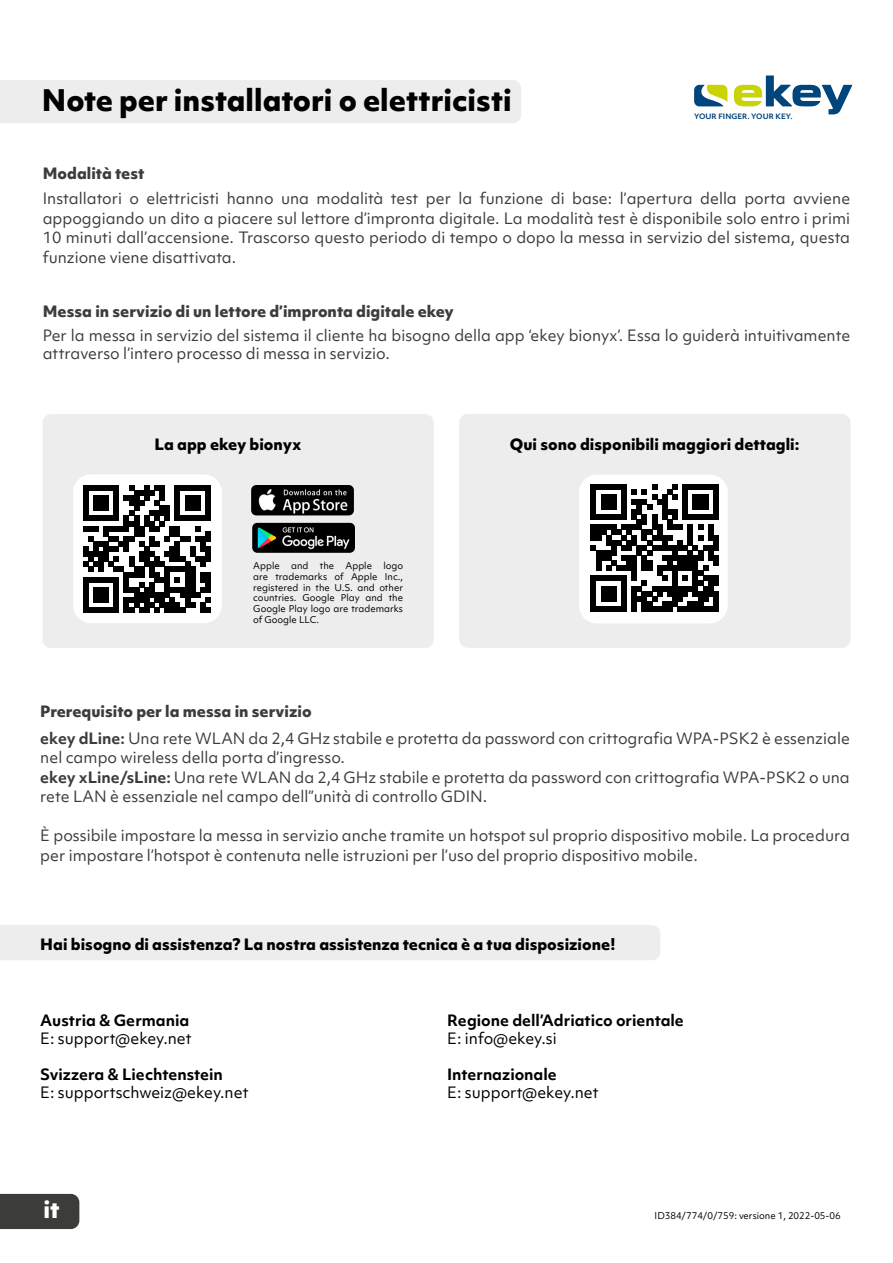
<style>
.page{position:relative;width:893px;height:1263px;background:#fff}
.page>*{position:absolute;margin:0;border:0;box-sizing:border-box;transform-origin:0 0}
.t1{font:800 28.5px "Objektiv Mk 1";color:#000}
.t2{font:800 22.5px "Objektiv Mk 1";color:#fff}
.txt{font:15px/19.5px "Objektiv Mk 1";color:#3c3c3b}
.t3{font:800 15px "Objektiv Mk 1";color:#000}
.txt-2{font:800 15px "Objektiv Mk 1";color:#3c3c3b}
.Subline_Adresse{font:700 15px "Objektiv Mk 1";color:#000}
.Adresse{font:15px "Objektiv Mk 1";color:#000}
.t4{font:9px/10.8px "Objektiv Mk 1";color:#000;text-align:justify}
.t5{font:700 7.05px "Objektiv Mk 1";letter-spacing:.01em;color:#00457c}
.s1{font-weight:700}
</style>
<div class="page">
<div style="left:0;top:80px;width:521px;height:43px;background:#ededed"></div>
<div style="left:0;top:1194px;width:79px;height:35px;background:#3c3c3b"></div>
<svg style="left:694px;top:85px;width:33px;height:21px"></svg>
<svg style="left:733px;top:75px;width:119px;height:40px"></svg>
<div style="left:43px;top:414px;width:391px;height:234px;background:#ededed;border-radius:9px"></div>
<div style="left:459px;top:414px;width:391px;height:234px;background:#ededed;border-radius:9px"></div>
<div style="left:579px;top:475px;width:149px;height:148px;background:#fff;border-radius:18px"></div>
<svg style="left:591px;top:484px;width:127px;height:127px"></svg>
<div style="left:73px;top:474px;width:149px;height:149px;background:#fff;border-radius:18px"></div>
<svg style="left:83px;top:485px;width:128px;height:128px"></svg>
<img style="left:251px;top:485px;width:103px;height:30px">
<img style="left:252px;top:523px;width:103px;height:30px">
<div style="left:0;top:925px;width:660px;height:35px;background:#ededed"></div>
<p class="t1" style="left:42px;top:80px;width:471px">Note per installatori o elettricisti</p>
<p class="t5" style="left:694px;top:111px;width:100px">YOUR FINGER. YOUR KEY.</p>
<p class="txt-2" style="left:43px;top:162px;width:103px">Modalità test</p>
<p class="txt" style="left:43px;top:189px;width:809px;text-align:justify">Installatori o elettricisti hanno una modalità test per la funzione di base: l’apertura della porta avviene appoggiando un dito a piacere sul lettore d’impronta digitale. La modalità test è disponibile solo entro i primi 10 minuti dall’accensione. Trascorso questo periodo di tempo o dopo la messa in servizio del sistema, questa funzione viene disattivata.</p>
<p class="txt-2" style="left:43px;top:300px;width:413px">Messa in servizio di un lettore d’impronta digitale ekey</p>
<p class="txt" style="left:43px;top:326px;width:809px;line-height:18px">Per la messa in servizio del sistema il cliente ha bisogno della app ‘ekey bionyx’. Essa lo guiderà intuitivamente attraverso l’intero processo di messa in servizio.</p>
<p class="t3" style="left:155px;top:433px;width:148px">La app ekey bionyx</p>
<p class="t3" style="left:510px;top:433px;width:291px">Qui sono disponibili maggiori dettagli:</p>
<p class="t4" style="left:253px;top:560px;width:28px">Apple</p>
<p class="t4" style="left:291px;top:560px;width:19px">and</p>
<p class="t4" style="left:320px;top:560px;width:16px">the</p>
<p class="t4" style="left:345px;top:560px;width:28px">Apple</p>
<p class="t4" style="left:253px;top:560px;width:151px;text-indent:130px">logo are trademarks of Apple Inc., registered in the U.S. and other countries. Google Play and the Google Play logo are trademarks of Google LLC.</p>
<p class="txt-2" style="left:40px;top:700px;width:273px">Prerequisito per la messa in servizio</p>
<p class="txt" style="left:40px;top:728px;width:811px"><span class="s1">ekey dLine:</span> Una rete WLAN da 2,4 GHz stabile e protetta da password con crittografia WPA-PSK2 è essenziale nel campo wireless della porta d’ingresso.</p>
<p class="txt" style="left:40px;top:767px;width:811px"><span class="s1">ekey xLine/sLine:</span> Una rete WLAN da 2,4 GHz stabile e protetta da password con crittografia WPA-PSK2 o una rete LAN è essenziale nel campo dell”unità di controllo GDIN.</p>
<p class="txt" style="left:40px;top:826px;width:811px">È possibile impostare la messa in servizio anche tramite un hotspot sul proprio dispositivo mobile. La procedura per impostare l’hotspot è contenuta nelle istruzioni per l’uso del proprio dispositivo mobile.</p>
<p class="t3" style="left:40px;top:933px;width:577px">Hai bisogno di assistenza? La nostra assistenza tecnica è a tua disposizione!</p>
<p class="Subline_Adresse" style="left:40px;top:1010px;width:150px">Austria &amp; Germania</p>
<p class="Adresse" style="left:40px;top:1028px;width:153px">E: support@ekey.net</p>
<p class="Subline_Adresse" style="left:40px;top:1064px;width:184px">Svizzera &amp; Liechtenstein</p>
<p class="Adresse" style="left:40px;top:1082px;width:210px">E: supportschweiz@ekey.net</p>
<p class="t2" style="left:43px;top:1193px;width:18px">it</p>
<p class="Subline_Adresse" style="left:447px;top:1010px;width:238px">Regione dell’Adriatico orientale</p>
<p class="Adresse" style="left:447px;top:1028px;width:111px">E: info@ekey.si</p>
<p class="Subline_Adresse" style="left:447px;top:1064px;width:111px">Internazionale</p>
<p class="Adresse" style="left:447px;top:1082px;width:153px">E: support@ekey.net</p>
<p class="t4" style="left:655px;top:1210px;width:187px">ID384/774/0/759: versione 1, 2022-05-06</p>
</div>
